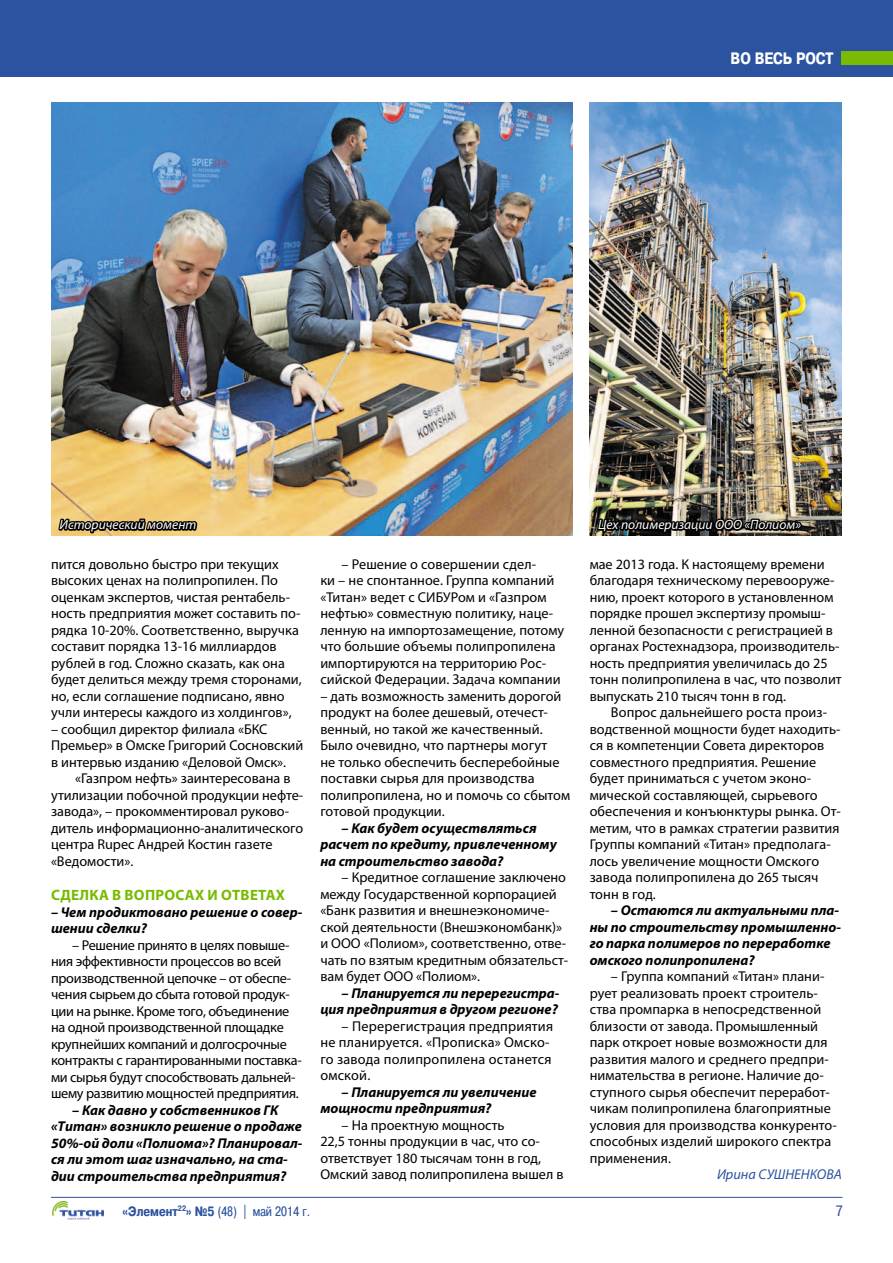
<style>
.page{position:relative;width:893px;height:1263px;background:#fff}
.page>*{position:absolute;margin:0;border:0;box-sizing:border-box;transform-origin:0 0}
.t1{font:700 16.5px "Pragmatica Condensed Cyr";color:#fff}
.t2{font:700 15px "Myriad Pro";letter-spacing:.035em;color:#78bb00}
.t3{font:15px "Pragmatica Condensed Cyr";color:#2b539f}
.t4{font:14.25px/16.5px "Myriad Pro";color:#000}
.t5{font:italic 700 14.25px/16.5px "Myriad Pro";color:#000}
.t6{font:14.25px/16.5px "Myriad Pro";letter-spacing:-.02em;color:#000}
.t7{font:italic 14.25px "Myriad Pro";color:#2b539f}
.t8{font:italic 13.5px "Myriad Pro";color:#fff}
.t9{font:13.5px "Pragmatica Condensed Cyr";color:#2b539f}
.s1{font-weight:700}
</style>
<div class="page">
<div style="left:0;top:0;width:893px;height:77px;background:#2b539f"></div>
<div style="left:842px;top:51px;width:51px;height:13px;background:#78bb00"></div>
<hr style="left:51px;top:1197px;width:791px;height:1px;background:#2b539f">
<img style="left:52px;top:1201px;width:51px;height:18px">
<img style="left:51px;top:102px;width:522px;height:433px">
<img style="left:590px;top:102px;width:252px;height:433px">
<svg style="left:56px;top:493px;width:143px;height:43px;background:#bea05e"></svg>
<img style="left:595px;top:493px;width:209px;height:43px">
<p class="t1" style="left:731px;top:49px;width:104px">во весь рост</p>
<p class="t8" style="left:60px;top:516px;width:138px">Исторический момент</p>
<p class="t8" style="left:598px;top:516px;width:204px">Цех полимеризации ООО «Полиом»</p>
<p class="t4" style="left:51px;top:555px;width:252px">пится довольно быстро при текущих высоких ценах на полипропилен. По оценкам экспертов, чистая рентабель&shy;ность предприятия может составить по&shy;рядка 10-20%. Соответственно, выручка составит порядка 13-16 миллиардов рублей в год. Сложно сказать, как она будет делиться между тремя сторонами, но, если соглашение подписано, явно учли интересы каждого из холдингов»,</p>
<p class="t4" style="left:51px;top:720px;width:254px">– сообщил директор филиала «БКС<br>Премьер» в Омске Григорий Сосновский в интервью изданию «Деловой Омск».</p>
<p class="t4" style="left:51px;top:770px;width:254px;text-indent:24px">«Газпром нефть» заинтересована в утилизации побочной продукции нефте&shy;завода», – прокомментировал руково&shy;дитель информационно-аналитического центра Rupec Андрей Костин газете «Ведомости».</p>
<p class="t2" style="left:51px;top:885px;width:125px">Сделка в воп роса</p>
<p class="t2" style="left:195px;top:885px;width:92px">х иответах</p>
<p class="t5" style="left:51px;top:903px;width:253px">– Чем продиктовано решение о совер&shy;шении сделки?</p>
<p class="t6" style="left:51px;top:936px;width:252px;text-indent:21px">– Решение принято в целях повыше&shy;ния эффективности процессов во всей производственной цепочке – от обеспе&shy;чения сырьем до сбыта готовой продук&shy;ции на рынке. Кроме того, объединение на одной производственной площадке крупнейших компаний и долгосрочные контракты с гарантированными поставка&shy;ми сырья будут способствовать дальней&shy;шему развитию мощностей предприятия.</p>
<p class="t5" style="left:51px;top:1101px;width:253px;text-indent:21px">– Как давно у собственников ГК «Титан» возникло решение о продаже 50%-ой доли «Полиома»? Планировал&shy;ся ли этот шаг изначально, на ста&shy;дии строительства предприятия?</p>
<p class="t4" style="left:320px;top:555px;width:245px;text-indent:21px">– Решение о совершении сдел-<br>ки – не спонтанное. Группа компаний «Титан» ведет с СИБУРом и «Газпром нефтью» совместную политику, наце&shy;ленную на импортозамещение, потому что большие объемы полипропилена импортируются на территорию Рос&shy;сийской Федерации. Задача компании</p>
<p class="t4" style="left:320px;top:687px;width:251px">– дать возможность заменить дорогой продукт на более дешевый, отечест&shy;венный, но такой же качественный.<br>Было очевидно, что партнеры могут<br>не только обеспечить бесперебойные поставки сырья для производства полипропилена, но и помочь со сбытом готовой продукции.</p>
<p class="t5" style="left:320px;top:819px;width:238px;text-indent:21px">– Как будет осуществляться расчет по кредиту, привлеченному на строительство завода?</p>
<p class="t4" style="left:320px;top:869px;width:249px;text-indent:21px">– Кредитное соглашение заключено между Государственной корпорацией «Банк развития и внешнеэкономиче&shy;ской деятельности (Внешэкономбанк)» и ООО «Полиом», соответственно, отве&shy;чать по взятым кредитным обязательст&shy;вам будет ООО «Полиом».</p>
<p class="t5" style="left:320px;top:984px;width:241px;text-align:right">– Планируется ли перерегистра&shy;ция предприятия в другом регионе?</p>
<p class="t4" style="left:320px;top:1017px;width:234px;text-indent:21px">– Перерегистрация предприятия не планируется. «Прописка» Омско&shy;го завода полипропилена останется омской.</p>
<p class="t5" style="left:320px;top:1083px;width:218px;text-indent:21px">– Планируется ли увеличение мощности предприятия?</p>
<p class="t4" style="left:320px;top:1116px;width:245px;text-indent:21px">– На проектную мощность<br>22,5 тонны продукции в час, что со&shy;ответствует 180 тысячам тонн в год,<br>Омский завод полипропилена вышел в</p>
<p class="t4" style="left:590px;top:555px;width:254px">мае 2013 года. К настоящему времени благодаря техническому перевооруже&shy;нию, проект которого в установленном порядке прошел экспертизу промыш&shy;ленной безопасности с регистрацией в органах Ростехнадзора, производитель&shy;ность предприятия увеличилась до 25 тонн полипропилена в час, что позволит выпускать 210 тысяч тонн в год.</p>
<p class="t4" style="left:590px;top:704px;width:253px;text-indent:21px">Вопрос дальнейшего роста произ&shy;водственной мощности будет находить&shy;ся в компетенции Совета директоров совместного предприятия. Решение будет приниматься с учетом эконо&shy;мической составляющей, сырьевого обеспечения и конъюнктуры рынка. От&shy;метим, что в рамках стратегии развития Группы компаний «Титан» предполага&shy;лось увеличение мощности Омского завода полипропилена до 265 тысяч тонн в год.</p>
<p class="t5" style="left:590px;top:902px;width:253px;text-indent:21px">– Остаются ли актуальными пла&shy;ны по строительству промышленно&shy;го парка полимеров по переработке омского полипропилена?</p>
<p class="t4" style="left:590px;top:968px;width:249px;text-indent:21px">– Группа компаний «Титан» плани&shy;рует реализовать проект строитель&shy;ства промпарка в непосредственной близости от завода. Промышленный парк откроет новые возможности для развития малого и среднего предпри&shy;нимательства в регионе. Наличие до&shy;ступного сырья обеспечит переработ&shy;чикам полипропилена благоприятные условия для производства конкуренто&shy;способных изделий широкого спектра применения.</p>
<p class="t7" style="left:717px;top:1166px;width:126px">Ирина СУШНЕНКОВА</p>
<p class="t9" style="left:123px;top:1203px;width:189px"><span class="s1">«Элемент</span><sup>22</sup><span class="s1">» №5</span> (48) | май 2014 г.</p>
<p class="t3" style="left:836px;top:1203px;width:8px">7</p>
</div>
